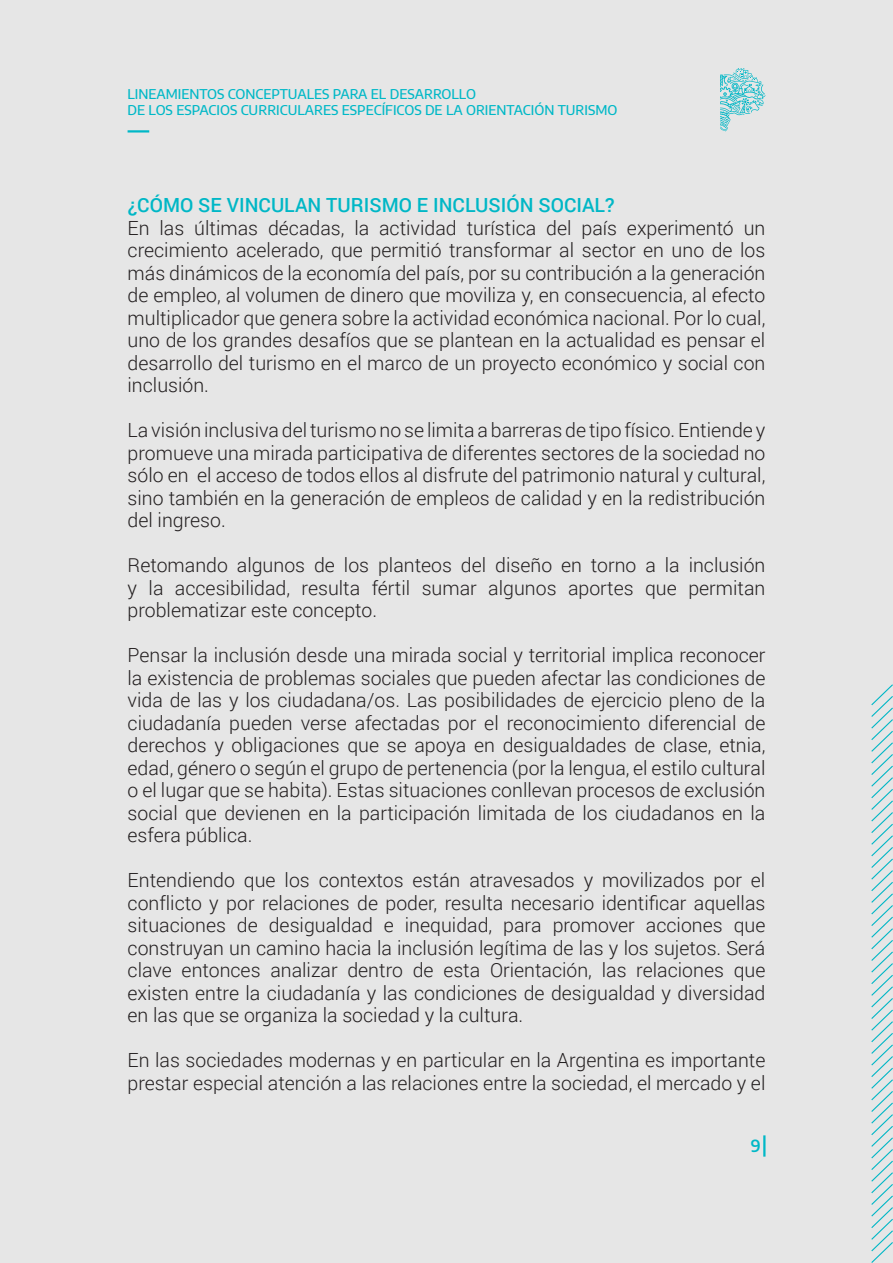
<style>
.page{position:relative;width:893px;height:1263px;background:#e6e6e6}
.page>*{position:absolute;margin:0;border:0;box-sizing:border-box;transform-origin:0 0}
.t1{font:300 19.5px/22.5px "Roboto";color:#231f20;text-align:justify}
.t2{font:500 19.5px "Roboto";color:#00b7c6}
.t3{font:600 16.5px "Encode Sans";color:#00b8c7}
.t4{font:500 13.5px/16.2px "Encode Sans";color:#00b8c7}
</style>
<div class="page">
<hr style="left:763px;top:1135px;width:2px;height:21px;background:#00b8c7">
<svg style="left:720px;top:68px;width:45px;height:63px"></svg>
<hr style="left:128px;top:130px;width:21px;height:3px;background:#00b8c7">
<svg style="left:871px;top:684px;width:22px;height:579px"></svg>
<p class="t4" style="left:128px;top:85px;width:491px">LINEAMIENTOS CONCEPTUALES PARA EL DESARROLLO<br>DE LOS ESPACIOS CURRICULARES ESPECÍFICOS DE LA ORIENTACIÓN TURISMO</p>
<p class="t2" style="left:128px;top:192px;width:489px">¿CÓMO SE VINCULAN TURISMO E INCLUSIÓN SOCIAL?</p>
<p class="t1" style="left:128px;top:216px;width:639px">En las últimas décadas, la actividad turística del país experimentó un crecimiento acelerado, que permitió transformar al sector en uno de los más dinámicos de la economía del país, por su contribución a la generación de empleo, al volumen de dinero que moviliza y, en consecuencia, al efecto multiplicador que genera sobre la actividad económica nacional. Por lo cual, uno de los grandes desafíos que se plantean en la actualidad es pensar el desarrollo del turismo en el marco de un proyecto económico y social con inclusión.</p>
<p class="t1" style="left:128px;top:418px;width:639px">La visión inclusiva del turismo no se limita a barreras de tipo físico. Entiende y promueve una mirada participativa de diferentes sectores de la sociedad no sólo en el acceso de todos ellos al disfrute del patrimonio natural y cultural, sino también en la generación de empleos de calidad y en la redistribución del ingreso.</p>
<p class="t1" style="left:128px;top:553px;width:639px">Retomando algunos de los planteos del diseño en torno a la inclusión y la accesibilidad, resulta fértil sumar algunos aportes que permitan problematizar este concepto.</p>
<p class="t1" style="left:128px;top:643px;width:639px">Pensar la inclusión desde una mirada social y territorial implica reconocer la existencia de problemas sociales que pueden afectar las condiciones de vida de las y los ciudadana/os. Las posibilidades de ejercicio pleno de la ciudadanía pueden verse afectadas por el reconocimiento diferencial de derechos y obligaciones que se apoya en desigualdades de clase, etnia, edad, género o según el grupo de pertenencia (por la lengua, el estilo cultural o el lugar que se habita). Estas situaciones conllevan procesos de exclusión social que devienen en la participación limitada de los ciudadanos en la esfera pública.</p>
<p class="t1" style="left:128px;top:868px;width:639px">Entendiendo que los contextos están atravesados y movilizados por el conflicto y por relaciones de poder, resulta necesario identificar aquellas situaciones de desigualdad e inequidad, para promover acciones que construyan un camino hacia la inclusión legítima de las y los sujetos. Será clave entonces analizar dentro de esta Orientación, las relaciones que existen entre la ciudadanía y las condiciones de desigualdad y diversidad en las que se organiza la sociedad y la cultura.</p>
<p class="t1" style="left:128px;top:1048px;width:639px">En las sociedades modernas y en particular en la Argentina es importante prestar especial atención a las relaciones entre la sociedad, el mercado y el</p>
<p class="t3" style="left:751px;top:1134px;width:12px">9</p>
</div>
